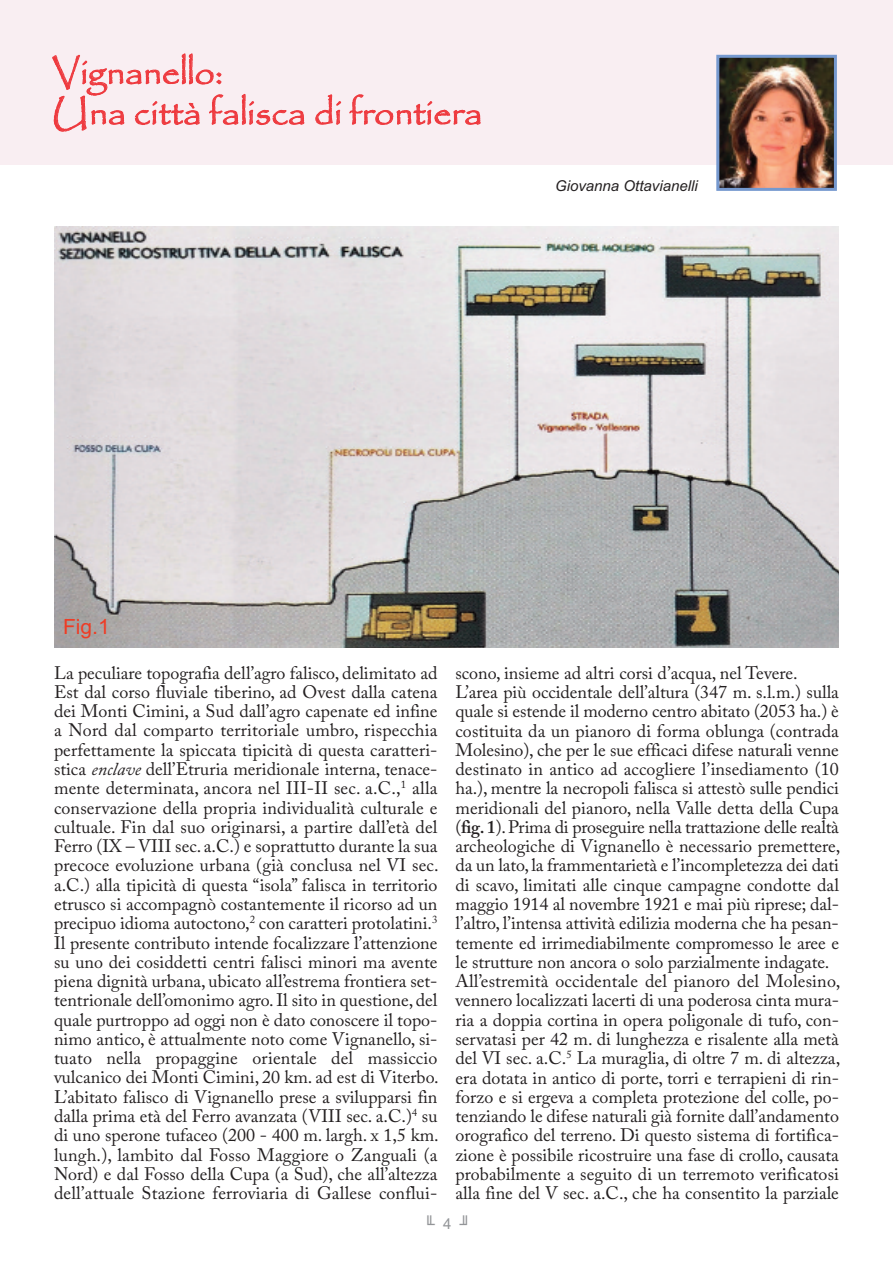
<style>
.page{position:relative;width:893px;height:1263px;background:#fff}
.page>*{position:absolute;margin:0;border:0;box-sizing:border-box;transform-origin:0 0}
.t1{font:36px/40.5px "Papyrus";color:#ee3a3f}
.t2{font:21px "Arial";color:#ef3c25}
.t3{font:18px/19.2px "Adobe Caslon Pro";color:#231f20;text-align:justify}
.t4{font:italic 15px "Arial";color:#231f20}
.t5{font:15px "Arial";color:#939598}
.s1{font-style:italic}
.s2{font-weight:600}
</style>
<div class="page">
<div style="left:0;top:0;width:893px;height:165px;background:#f9eef2"></div>
<img style="left:720px;top:59px;width:113px;height:128px">
<div style="left:716px;top:55px;width:121px;height:136px;border:3px solid #7699cf"></div>
<img style="left:54px;top:226px;width:785px;height:422px">
<h1 class="t1" style="left:52px;top:51px;width:432px">Vignanello:<br>Una città falisca di frontiera</h1>
<p class="t4" style="left:555px;top:177px;width:144px">Giovanna Ottavianelli</p>
<p class="t2" style="left:63px;top:615px;width:48px">Fig.1</p>
<p class="t3" style="left:54px;top:665px;width:386px">La peculiare topografia dell’agro falisco, delimitato ad Est dal corso fluviale tiberino, ad Ovest dalla catena dei Monti Cimini, a Sud dall’agro capenate ed infine a Nord dal comparto territoriale umbro, rispecchia perfettamente la spiccata tipicità di questa caratteri&shy;stica <span class="s1">enclave</span> dell’Etruria meridionale interna, tenace&shy;mente determinata, ancora nel III-II sec. a.C.,<sup>1</sup> alla conservazione della propria individualità culturale e cultuale. Fin dal suo originarsi, a partire dall’età del Ferro (IX – VIII sec. a.C.) e soprattutto durante la sua precoce evoluzione urbana (già conclusa nel VI sec. a.C.) alla tipicità di questa “isola” falisca in territorio etrusco si accompagnò costantemente il ricorso ad un precipuo idioma autoctono,<sup>2</sup> con caratteri protolatini.<sup>3<br></sup>Il presente contributo intende focalizzare l’attenzione su uno dei cosiddetti centri falisci minori ma avente piena dignità urbana, ubicato all’estrema frontiera set&shy;tentrionale dell’omonimo agro.Il sito in questione, del quale purtroppo ad oggi non è dato conoscere il topo&shy;nimo antico, è attualmente noto come Vignanello, si&shy;tuato nella propaggine orientale del massiccio vulcanico dei Monti Cimini, 20 km. ad est di Viterbo.<br>L’abitato falisco di Vignanello prese a svilupparsi fin dalla prima età del Ferro avanzata (VIII sec. a.C.)<sup>4</sup> su di uno sperone tufaceo (200 - 400 m. largh. x 1,5 km. lungh.), lambito dal Fosso Maggiore o Zanguali (a Nord) e dal Fosso della Cupa (a Sud), che all’altezza dell’attuale Stazione ferroviaria di Gallese conflui-</p>
<p class="t3" style="left:455px;top:665px;width:386px;text-align:left">scono, insieme ad altri corsi d’acqua, nel Tevere.<br>L’area più occidentale dell’altura (347 m. s.l.m.) sulla quale si estende il moderno centro abitato (2053 ha.) è costituita da un pianoro di forma oblunga (contrada Molesino), che per le sue efficaci difese naturali venne destinato in antico ad accogliere l’insediamento (10 ha.), mentre la necropoli falisca si attestò sulle pendici meridionali del pianoro, nella Valle detta della Cupa (<span class="s2">fig. 1</span>).Prima di proseguire nella trattazione delle realtà archeologiche di Vignanello è necessario premettere, da un lato, la frammentarietà e l’incompletezza dei dati di scavo, limitati alle cinque campagne condotte dal maggio 1914 al novembre 1921 e mai più riprese; dal&shy;l’altro, l’intensa attività edilizia moderna che ha pesan&shy;temente ed irrimediabilmente compromesso le aree e le strutture non ancora o solo parzialmente indagate.<br>All’estremità occidentale del pianoro del Molesino, vennero localizzati lacerti di una poderosa cinta mura&shy;ria a doppia cortina in opera poligonale di tufo, con&shy;servatasi per 42 m. di lunghezza e risalente alla metà del VI sec. a.C.<sup>5</sup> La muraglia, di oltre 7 m. di altezza, era dotata in antico di porte, torri e terrapieni di rin&shy;forzo e si ergeva a completa protezione del colle, po&shy;tenziando le difese naturali già fornite dall’andamento orografico del terreno. Di questo sistema di fortifica&shy;zione è possibile ricostruire una fase di crollo, causata probabilmente a seguito di un terremoto verificatosi alla fine del V sec. a.C., che ha consentito la parziale</p>
<p class="t5" style="left:424px;top:1215px;width:48px">╙4╜</p>
</div>
